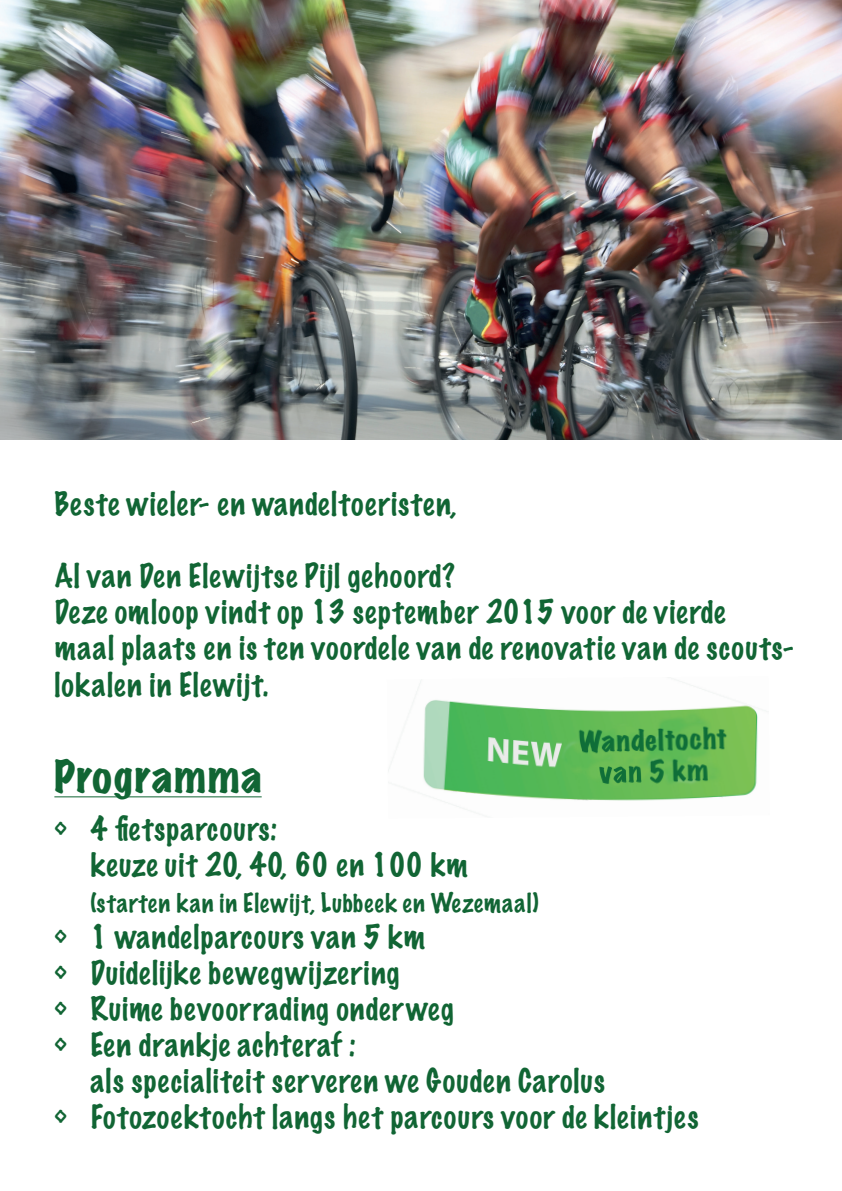
<style>
.page{position:relative;width:842px;height:1191px;background:#fff}
.page>*{position:absolute;margin:0;border:0;box-sizing:border-box;transform-origin:0 0}
.t1{font:expanded 40px "Marker Felt";letter-spacing:.045em;color:#116534}
.t2{font:100 30px/36px "Marker Felt";letter-spacing:.04em;color:#116534}
.t3{font:100 24px "Marker Felt";letter-spacing:.045em;color:#116534}
</style>
<div class="page">
<img style="left:0;top:0;width:842px;height:439px">
<hr style="left:54px;top:796px;width:208px;height:1px;background:#116534">
<img style="left:388px;top:678px;width:378px;height:135px">
<p class="t2" style="left:54px;top:485px;width:403px">Beste wieler- en wandeltoeristen,</p>
<p class="t2" style="left:54px;top:557px;width:741px">Al van Den Elewijtse Pijl gehoord?<br>Deze omloop vindt op 13 september 2015 voor de vierde<br>maal plaats en is ten voordele van de renovatie van de scouts&shy;lokalen in Elewijt.</p>
<h1 class="t1" style="left:54px;top:744px;width:209px">Programma</h1>
<p class="t2" style="left:90px;top:809px;width:379px;text-indent:-36px">◊ 4 fietsparcours:<br>keuze uit 20, 40, 60 en 100 km</p>
<p class="t3" style="left:90px;top:883px;width:450px">(starten kan in Elewijt, Lubbeek en Wezemaal)</p>
<p class="t2" style="left:54px;top:917px;width:401px">◊ 1 wandelparcours van 5 km<br>◊ Duidelijke bewegwijzering<br>◊ Ruime bevoorrading onderweg ◊ Een drankje achteraf :</p>
<p class="t2" style="left:54px;top:1061px;width:646px;text-indent:36px">als specialiteit serveren we Gouden Carolus<br>◊ Fotozoektocht langs het parcours voor de kleintjes</p>
</div>
